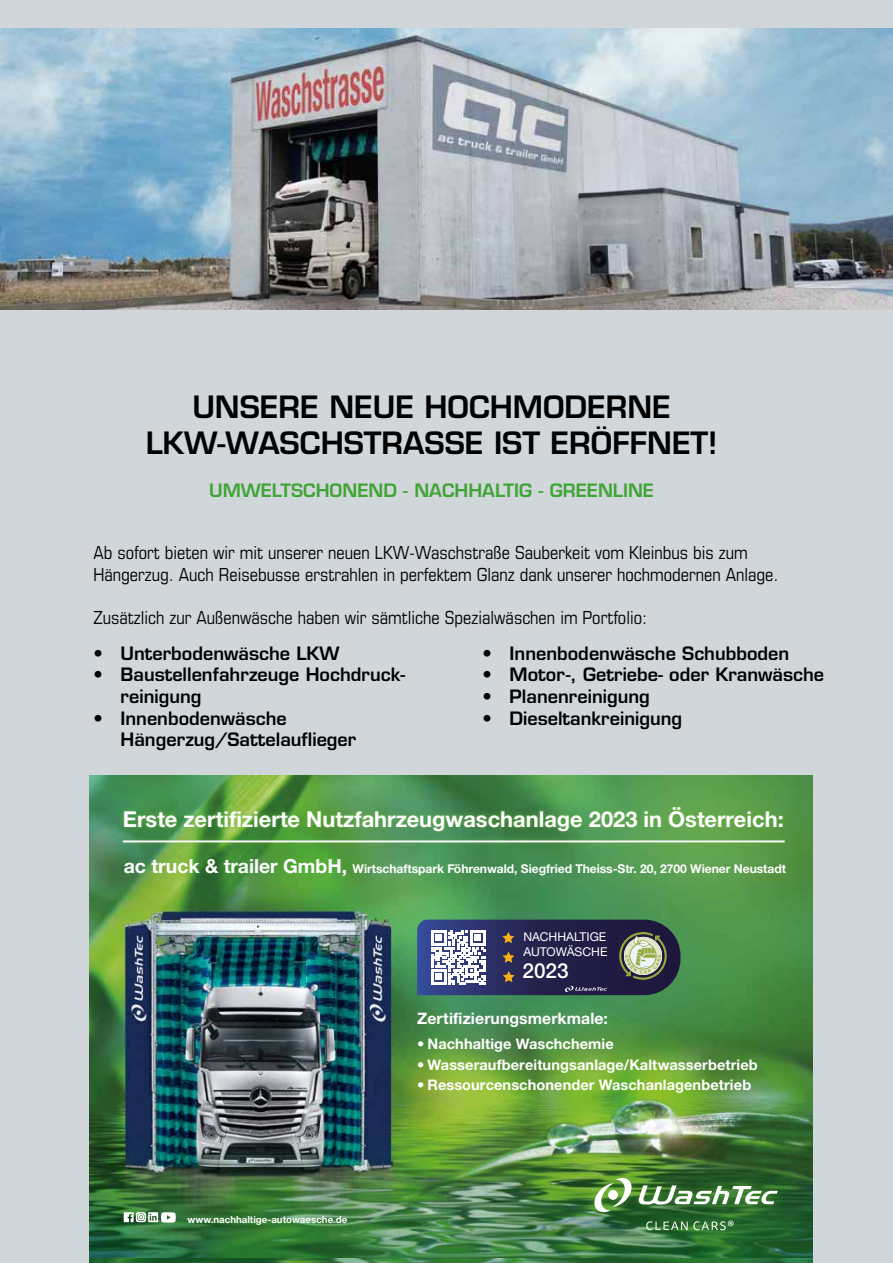
<style>
.page{position:relative;width:893px;height:1263px;background:#d1d6da}
.page>*{position:absolute;margin:0;border:0;box-sizing:border-box;transform-origin:0 0}
.t1{font:600 30px/36px "Eurostile LT Std";color:#000;text-align:center}
.t2{font:700 21.9px "Helvetica Neue LTW1 G";color:#fff}
.t3{font:500 20.7px "Helvetica Neue LTW1 G";color:#fff}
.t4{font:condensed 18px/21.6px "Eurostile LT Std";color:#000}
.t5{font:600 18px/21.6px "Eurostile LT Std";color:#000}
.t6{font:600 18px "Eurostile LT Std";color:#3fa535}
.t7{font:700 15.75px "Helvetica Neue LTW1 G";letter-spacing:.005em;color:#fff}
.t8{font:700 14.55px "Helvetica Neue LTW1 G";letter-spacing:.005em;color:#fff}
.t9{font:700 12.15px "Helvetica Neue LTW1 G";letter-spacing:-.005em;color:#fff}
.t10{font:12.15px/14.5px "Helvetica Neue LTW1 G";color:#fff}
.t11{font:700 9.75px "Helvetica Neue LT Std";color:#fff}
.s1{font-size:19.5px}
</style>
<div class="page">
<svg style="left:89px;top:1257px;width:723px;height:6px;background:#2d7239"></svg>
<img style="left:0;top:29px;width:893px;height:281px">
<img style="left:89px;top:775px;width:723px;height:356px">
<img style="left:89px;top:1131px;width:723px;height:126px">
<svg style="left:124px;top:1212px;width:52px;height:10px"></svg>
<svg style="left:417px;top:920px;width:263px;height:75px;background:#4b4e6c"></svg>
<div style="left:435px;top:974px;width:7px;height:6px;background:#fff"></div>
<img style="left:393px;top:1085px;width:419px;height:123px">
<div style="left:118px;top:803px;width:671px;height:44px;background:#64b43a;opacity:.75"></div>
<hr style="left:123px;top:840px;width:662px;height:2px;background:#fff">
<div style="left:585px;top:1169px;width:201px;height:70px;background:#64b43a;opacity:.81"></div>
<svg style="left:592px;top:1178px;width:186px;height:34px;background:#64905d"></svg>
<svg style="left:646px;top:1220px;width:87px;height:10px"></svg>
<h1 class="t1" style="left:146px;top:389px;width:573px">UNSERE NEUE HOCHMODERNE<br>LKW-WASCHSTRASSE IST ERÖFFNET!</h1>
<p class="t6" style="left:209px;top:479px;width:446px">UMWELTSCHONEND - NACHHALTIG - GREENLINE</p>
<p class="t4" style="left:94px;top:542px;width:687px">Ab sofort bieten wir mit unserer neuen LKW-Waschstraße Sauberkeit vom Kleinbus bis zum<br>Hängerzug. Auch Reisebusse erstrahlen in perfektem Glanz dank unserer hochmodernen Anlage.</p>
<p class="t4" style="left:94px;top:607px;width:555px">Zusätzlich zur Außenwäsche haben wir sämtliche Spezialwäschen im Portfolio:</p>
<p class="t5" style="left:94px;top:642px;width:247px">• Unterbodenwäsche LKW</p>
<p class="t5" style="left:121px;top:664px;width:286px;text-indent:-27px">• Baustellenfahrzeuge Hochdruck&shy;reinigung</p>
<p class="t5" style="left:121px;top:707px;width:237px;text-indent:-27px">• Innenbodenwäsche<br>Hängerzug/Sattelauflieger</p>
<p class="t5" style="left:483px;top:642px;width:308px">• Innenbodenwäsche Schubboden</p>
<p class="t5" style="left:483px;top:664px;width:343px">• Motor-, Getriebe- oder Kranwäsche</p>
<p class="t5" style="left:483px;top:685px;width:169px">• Planenreinigung</p>
<p class="t5" style="left:483px;top:707px;width:201px">• Dieseltankreinigung</p>
<p class="t2" style="left:123px;top:805px;width:662px">Erste zertifizierte Nutzfahrzeugwaschanlage 2023 in Österreich:</p>
<p class="t9" style="left:124px;top:861px;width:664px"><span class="s1">ac truck &amp; trailer GmbH,</span> Wirtschaftspark Föhrenwald, Siegfried Theiss-Str. 20, 2700 Wiener Neustadt</p>
<p class="t10" style="left:523px;top:929px;width:86px">NACHHALTIGE<br>AUTOWÄSCHE</p>
<p class="t3" style="left:522px;top:958px;width:48px">2023</p>
<p class="t11" style="left:188px;top:1213px;width:161px">www.nachhaltige-autowaesche.de</p>
<p class="t7" style="left:417px;top:1008px;width:192px">Zertifizierungsmerkmale:</p>
<p class="t8" style="left:417px;top:1035px;width:198px">• Nachhaltige Waschchemie</p>
<p class="t8" style="left:417px;top:1055px;width:342px">• Wasseraufbereitungsanlage/Kaltwasserbetrieb</p>
<p class="t8" style="left:417px;top:1076px;width:336px">• Ressourcenschonender Waschanlagenbetrieb</p>
</div>
